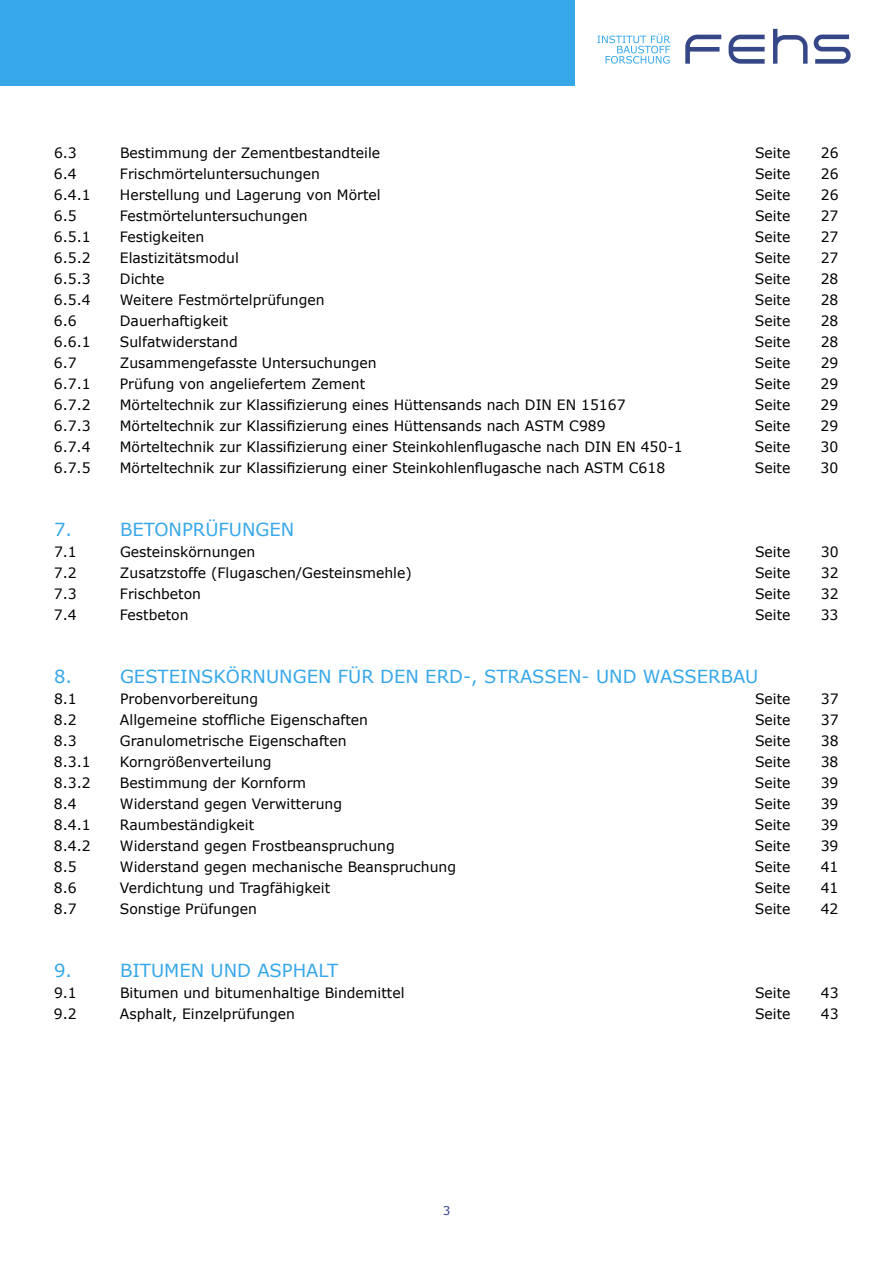
<style>
.page{position:relative;width:893px;height:1263px;background:#fff}
.page>*{position:absolute;margin:0;border:0;box-sizing:border-box;transform-origin:0 0}
.t1{font:18px "Verdana";color:#36a7e9}
.t2{font:14.25px "Verdana";color:#000}
.t3{font:12px "Verdana";color:#364788}
</style>
<div class="page">
<svg style="left:685px;top:35px;width:36px;height:29px"></svg>
<svg style="left:729px;top:35px;width:36px;height:29px"></svg>
<svg style="left:773px;top:29px;width:35px;height:35px"></svg>
<svg style="left:814px;top:35px;width:37px;height:29px"></svg>
<svg style="left:597px;top:34px;width:73px;height:30px"></svg>
<div style="left:0;top:0;width:574px;height:85px;background:#36a7e9"></div>
<p class="t2" style="left:54px;top:143px;width:24px">6.3</p>
<p class="t2" style="left:120px;top:143px;width:262px">Bestimmung der Zementbestandteile</p>
<p class="t2" style="left:755px;top:143px;width:37px">Seite</p>
<p class="t2" style="left:821px;top:143px;width:19px">26</p>
<p class="t2" style="left:54px;top:164px;width:24px">6.4</p>
<p class="t2" style="left:120px;top:164px;width:202px">Frischmörteluntersuchungen</p>
<p class="t2" style="left:755px;top:164px;width:37px">Seite</p>
<p class="t2" style="left:821px;top:164px;width:19px">26</p>
<p class="t2" style="left:54px;top:185px;width:38px">6.4.1</p>
<p class="t2" style="left:120px;top:185px;width:262px">Herstellung und Lagerung von Mörtel</p>
<p class="t2" style="left:755px;top:185px;width:37px">Seite</p>
<p class="t2" style="left:821px;top:185px;width:19px">26</p>
<p class="t2" style="left:54px;top:206px;width:24px">6.5</p>
<p class="t2" style="left:120px;top:206px;width:189px">Festmörteluntersuchungen</p>
<p class="t2" style="left:755px;top:206px;width:37px">Seite</p>
<p class="t2" style="left:821px;top:206px;width:19px">27</p>
<p class="t2" style="left:54px;top:227px;width:38px">6.5.1</p>
<p class="t2" style="left:120px;top:227px;width:86px">Festigkeiten</p>
<p class="t2" style="left:755px;top:227px;width:37px">Seite</p>
<p class="t2" style="left:821px;top:227px;width:19px">27</p>
<p class="t2" style="left:54px;top:248px;width:38px">6.5.2</p>
<p class="t2" style="left:120px;top:248px;width:120px">Elastizitätsmodul</p>
<p class="t2" style="left:755px;top:248px;width:37px">Seite</p>
<p class="t2" style="left:821px;top:248px;width:19px">27</p>
<p class="t2" style="left:54px;top:269px;width:38px">6.5.3</p>
<p class="t2" style="left:120px;top:269px;width:46px">Dichte</p>
<p class="t2" style="left:755px;top:269px;width:37px">Seite</p>
<p class="t2" style="left:821px;top:269px;width:19px">28</p>
<p class="t2" style="left:54px;top:290px;width:38px">6.5.4</p>
<p class="t2" style="left:120px;top:290px;width:206px">Weitere Festmörtelprüfungen</p>
<p class="t2" style="left:755px;top:290px;width:37px">Seite</p>
<p class="t2" style="left:821px;top:290px;width:19px">28</p>
<p class="t2" style="left:54px;top:311px;width:24px">6.6</p>
<p class="t2" style="left:120px;top:311px;width:110px">Dauerhaftigkeit</p>
<p class="t2" style="left:755px;top:311px;width:37px">Seite</p>
<p class="t2" style="left:821px;top:311px;width:19px">28</p>
<p class="t2" style="left:54px;top:332px;width:38px">6.6.1</p>
<p class="t2" style="left:120px;top:332px;width:119px">Sulfatwiderstand</p>
<p class="t2" style="left:755px;top:332px;width:37px">Seite</p>
<p class="t2" style="left:821px;top:332px;width:19px">28</p>
<p class="t2" style="left:54px;top:353px;width:24px">6.7</p>
<p class="t2" style="left:120px;top:353px;width:258px">Zusammengefasste Untersuchungen</p>
<p class="t2" style="left:755px;top:353px;width:37px">Seite</p>
<p class="t2" style="left:821px;top:353px;width:19px">29</p>
<p class="t2" style="left:54px;top:374px;width:38px">6.7.1</p>
<p class="t2" style="left:120px;top:374px;width:247px">Prüfung von angeliefertem Zement</p>
<p class="t2" style="left:755px;top:374px;width:37px">Seite</p>
<p class="t2" style="left:821px;top:374px;width:19px">29</p>
<p class="t2" style="left:54px;top:395px;width:38px">6.7.2</p>
<p class="t2" style="left:120px;top:395px;width:507px">Mörteltechnik zur Klassifizierung eines Hüttensands nach DIN EN 15167</p>
<p class="t2" style="left:755px;top:395px;width:37px">Seite</p>
<p class="t2" style="left:821px;top:395px;width:19px">29</p>
<p class="t2" style="left:54px;top:416px;width:38px">6.7.3</p>
<p class="t2" style="left:120px;top:416px;width:487px">Mörteltechnik zur Klassifizierung eines Hüttensands nach ASTM C989</p>
<p class="t2" style="left:755px;top:416px;width:37px">Seite</p>
<p class="t2" style="left:821px;top:416px;width:19px">29</p>
<p class="t2" style="left:54px;top:437px;width:38px">6.7.4</p>
<p class="t2" style="left:120px;top:437px;width:564px">Mörteltechnik zur Klassifizierung einer Steinkohlenflugasche nach DIN EN 450-1</p>
<p class="t2" style="left:755px;top:437px;width:37px">Seite</p>
<p class="t2" style="left:821px;top:437px;width:19px">30</p>
<p class="t2" style="left:54px;top:458px;width:38px">6.7.5</p>
<p class="t2" style="left:120px;top:458px;width:547px">Mörteltechnik zur Klassifizierung einer Steinkohlenflugasche nach ASTM C618</p>
<p class="t2" style="left:755px;top:458px;width:37px">Seite</p>
<p class="t2" style="left:821px;top:458px;width:19px">30</p>
<p class="t1" style="left:54px;top:518px;width:19px">7.</p>
<p class="t1" style="left:120px;top:518px;width:176px">BETONPRÜFUNGEN</p>
<p class="t2" style="left:54px;top:542px;width:24px">7.1</p>
<p class="t2" style="left:120px;top:542px;width:137px">Gesteinskörnungen</p>
<p class="t2" style="left:755px;top:542px;width:37px">Seite</p>
<p class="t2" style="left:821px;top:542px;width:19px">30</p>
<p class="t2" style="left:54px;top:563px;width:24px">7.2</p>
<p class="t2" style="left:120px;top:563px;width:293px">Zusatzstoffe (Flugaschen/Gesteinsmehle)</p>
<p class="t2" style="left:755px;top:563px;width:37px">Seite</p>
<p class="t2" style="left:821px;top:563px;width:19px">32</p>
<p class="t2" style="left:54px;top:584px;width:24px">7.3</p>
<p class="t2" style="left:120px;top:584px;width:83px">Frischbeton</p>
<p class="t2" style="left:755px;top:584px;width:37px">Seite</p>
<p class="t2" style="left:821px;top:584px;width:19px">32</p>
<p class="t2" style="left:54px;top:605px;width:24px">7.4</p>
<p class="t2" style="left:120px;top:605px;width:70px">Festbeton</p>
<p class="t2" style="left:755px;top:605px;width:37px">Seite</p>
<p class="t2" style="left:821px;top:605px;width:19px">33</p>
<p class="t1" style="left:54px;top:665px;width:19px">8.</p>
<p class="t1" style="left:120px;top:665px;width:640px">GESTEINSKÖRNUNGEN FÜR DEN ERD-, STRASSEN- UND WASSERBAU</p>
<p class="t2" style="left:54px;top:689px;width:24px">8.1</p>
<p class="t2" style="left:120px;top:689px;width:140px">Probenvorbereitung</p>
<p class="t2" style="left:755px;top:689px;width:37px">Seite</p>
<p class="t2" style="left:821px;top:689px;width:19px">37</p>
<p class="t2" style="left:54px;top:710px;width:24px">8.2</p>
<p class="t2" style="left:120px;top:710px;width:250px">Allgemeine stoffliche Eigenschaften</p>
<p class="t2" style="left:755px;top:710px;width:37px">Seite</p>
<p class="t2" style="left:821px;top:710px;width:19px">37</p>
<p class="t2" style="left:54px;top:731px;width:24px">8.3</p>
<p class="t2" style="left:120px;top:731px;width:228px">Granulometrische Eigenschaften</p>
<p class="t2" style="left:755px;top:731px;width:37px">Seite</p>
<p class="t2" style="left:821px;top:731px;width:19px">38</p>
<p class="t2" style="left:54px;top:752px;width:38px">8.3.1</p>
<p class="t2" style="left:120px;top:752px;width:153px">Korngrößenverteilung</p>
<p class="t2" style="left:755px;top:752px;width:37px">Seite</p>
<p class="t2" style="left:821px;top:752px;width:19px">38</p>
<p class="t2" style="left:54px;top:773px;width:38px">8.3.2</p>
<p class="t2" style="left:120px;top:773px;width:188px">Bestimmung der Kornform</p>
<p class="t2" style="left:755px;top:773px;width:37px">Seite</p>
<p class="t2" style="left:821px;top:773px;width:19px">39</p>
<p class="t2" style="left:54px;top:794px;width:24px">8.4</p>
<p class="t2" style="left:120px;top:794px;width:224px">Widerstand gegen Verwitterung</p>
<p class="t2" style="left:755px;top:794px;width:37px">Seite</p>
<p class="t2" style="left:821px;top:794px;width:19px">39</p>
<p class="t2" style="left:54px;top:815px;width:38px">8.4.1</p>
<p class="t2" style="left:120px;top:815px;width:136px">Raumbeständigkeit</p>
<p class="t2" style="left:755px;top:815px;width:37px">Seite</p>
<p class="t2" style="left:821px;top:815px;width:19px">39</p>
<p class="t2" style="left:54px;top:836px;width:38px">8.4.2</p>
<p class="t2" style="left:120px;top:836px;width:276px">Widerstand gegen Frostbeanspruchung</p>
<p class="t2" style="left:755px;top:836px;width:37px">Seite</p>
<p class="t2" style="left:821px;top:836px;width:19px">39</p>
<p class="t2" style="left:54px;top:857px;width:24px">8.5</p>
<p class="t2" style="left:120px;top:857px;width:338px">Widerstand gegen mechanische Beanspruchung</p>
<p class="t2" style="left:755px;top:857px;width:37px">Seite</p>
<p class="t2" style="left:821px;top:857px;width:19px">41</p>
<p class="t2" style="left:54px;top:878px;width:24px">8.6</p>
<p class="t2" style="left:120px;top:878px;width:212px">Verdichtung und Tragfähigkeit</p>
<p class="t2" style="left:755px;top:878px;width:37px">Seite</p>
<p class="t2" style="left:821px;top:878px;width:19px">41</p>
<p class="t2" style="left:54px;top:899px;width:24px">8.7</p>
<p class="t2" style="left:120px;top:899px;width:139px">Sonstige Prüfungen</p>
<p class="t2" style="left:755px;top:899px;width:37px">Seite</p>
<p class="t2" style="left:821px;top:899px;width:19px">42</p>
<p class="t1" style="left:54px;top:959px;width:19px">9.</p>
<p class="t1" style="left:120px;top:959px;width:220px">BITUMEN UND ASPHALT</p>
<p class="t2" style="left:54px;top:983px;width:24px">9.1</p>
<p class="t2" style="left:120px;top:983px;width:286px">Bitumen und bitumenhaltige Bindemittel</p>
<p class="t2" style="left:755px;top:983px;width:37px">Seite</p>
<p class="t2" style="left:821px;top:983px;width:19px">43</p>
<p class="t2" style="left:54px;top:1004px;width:24px">9.2</p>
<p class="t2" style="left:120px;top:1004px;width:176px">Asphalt, Einzelprüfungen</p>
<p class="t2" style="left:755px;top:1004px;width:37px">Seite</p>
<p class="t2" style="left:821px;top:1004px;width:19px">43</p>
<p class="t3" style="left:443px;top:1203px;width:9px">3</p>
</div>
